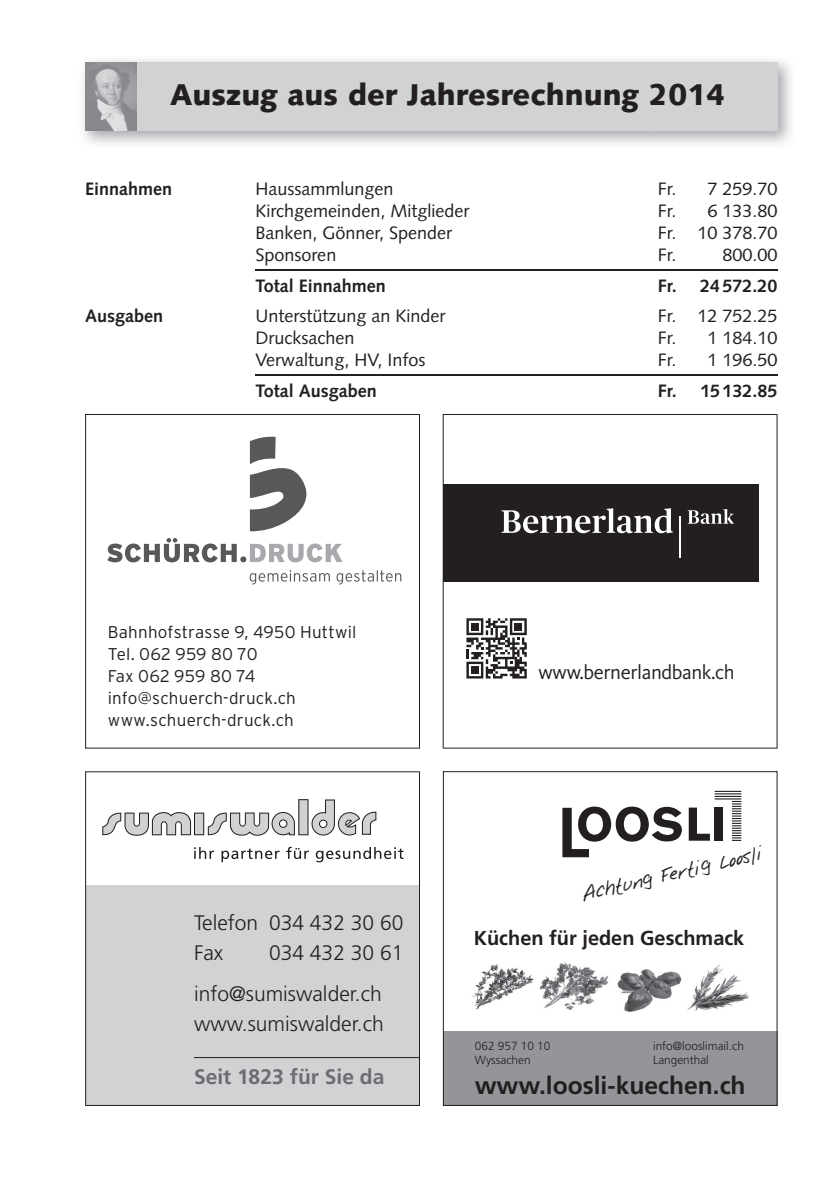
<style>
.page{position:relative;width:840px;height:1191px;background:#fff}
.page>*{position:absolute;margin:0;border:0;box-sizing:border-box;transform-origin:0 0}
.t1{font:900 30px "Syntax";color:#231f20}
.t2{font:700 24.6px "Frutiger";color:#231f20}
.t3{font:300 21px/30px "Frutiger";color:#231f20}
.t4{font:700 21px "Frutiger";color:#6c6d70}
.t5{font:20.6px "Kievit OT";letter-spacing:-.02em;color:#231f20}
.t6{font:700 20.2px "Frutiger";color:#231f20}
.t7{font:18px "Syntax";color:#231f20}
.t8{font:700 18px "Syntax";color:#231f20}
.t9{font:17.6px "Notepad";color:#231f20}
.t10{font:300 17px/22px "Interstate";letter-spacing:.01em;color:#231f20}
.t11{font:300 11.8px "Frutiger";color:#231f20}
</style>
<div class="page">
<hr style="left:255px;top:270px;width:522px;height:1px;background:#231f20">
<hr style="left:255px;top:375px;width:522px;height:1px;background:#231f20">
<img style="left:83px;top:60px;width:708px;height:84px">
<div style="left:85px;top:62px;width:692px;height:68px;background:#d1d2d4"></div>
<img style="left:85px;top:62px;width:51px;height:68px">
<svg style="left:85px;top:414px;width:335px;height:334px"></svg>
<svg style="left:442px;top:414px;width:335px;height:334px"></svg>
<svg style="left:85px;top:771px;width:335px;height:335px;fill:#d1d2d4"></svg>
<svg style="left:442px;top:771px;width:335px;height:335px"></svg>
<h1 class="t1" style="left:170px;top:77px;width:556px">Auszug aus der Jahresrechnung 2014</h1>
<p class="t8" style="left:85px;top:179px;width:89px">Einnahmen</p>
<p class="t7" style="left:255px;top:178px;width:140px">Haussammlungen</p>
<p class="t7" style="left:657px;top:178px;width:121px">Fr. 7 259.70</p>
<p class="t7" style="left:255px;top:200px;width:215px">Kirchgemeinden, Mitglieder</p>
<p class="t7" style="left:657px;top:200px;width:121px">Fr. 6 133.80</p>
<p class="t7" style="left:255px;top:222px;width:198px">Banken, Gönner, Spender</p>
<p class="t7" style="left:657px;top:222px;width:121px">Fr. 10 378.70</p>
<p class="t7" style="left:255px;top:244px;width:82px">Sponsoren</p>
<p class="t7" style="left:657px;top:244px;width:20px">Fr.</p>
<p class="t7" style="left:722px;top:244px;width:57px">800.00</p>
<p class="t8" style="left:255px;top:275px;width:132px">Total Einnahmen</p>
<p class="t8" style="left:657px;top:275px;width:121px">Fr. 24572.20</p>
<p class="t8" style="left:85px;top:306px;width:80px">Ausgaben</p>
<p class="t7" style="left:255px;top:305px;width:192px">Unterstützung an Kinder</p>
<p class="t7" style="left:657px;top:305px;width:121px">Fr. 12 752.25</p>
<p class="t7" style="left:255px;top:327px;width:100px">Drucksachen</p>
<p class="t7" style="left:657px;top:327px;width:121px">Fr. 1 184.10</p>
<p class="t7" style="left:255px;top:349px;width:171px">Verwaltung, HV, Infos</p>
<p class="t7" style="left:657px;top:349px;width:121px">Fr. 1 196.50</p>
<p class="t8" style="left:255px;top:380px;width:123px">Total Ausgaben</p>
<p class="t8" style="left:657px;top:380px;width:121px">Fr. 15132.85</p>
<p class="t10" style="left:108px;top:620px;width:250px">Bahnhofstrasse 9, 4950 Huttwil<br>Tel. 062 959 80 70<br>Fax 062 959 80 74 info@schuerch-druck.ch www.schuerch-druck.ch</p>
<p class="t3" style="left:194px;top:907px;width:211px">Telefon 034 432 30 60<br>Fax</p>
<p class="t3" style="left:194px;top:932px;width:211px;line-height:41.4px;text-indent:75px">034 432 30 61 info@sumiswalder.ch</p>
<p class="t3" style="left:194px;top:1009px;width:191px">www.sumiswalder.ch</p>
<p class="t4" style="left:194px;top:1064px;width:192px">Seit 1823 für Sie da</p>
<p class="t5" style="left:538px;top:660px;width:198px">www.bernerlandbank.ch</p>
<p class="t9" style="left:580px;top:886px;width:186px;rotate:-13deg">Achtung Fertig Loosli</p>
<p class="t6" style="left:473px;top:926px;width:272px">Küchen für jeden Geschmack</p>
<p class="t11" style="left:474px;top:1038px;width:77px">062 957 10 10</p>
<p class="t11" style="left:652px;top:1038px;width:92px">info@looslimail.ch</p>
<p class="t11" style="left:474px;top:1053px;width:57px">Wyssachen</p>
<p class="t11" style="left:652px;top:1053px;width:57px">Langenthal</p>
<h2 class="t2" style="left:474px;top:1070px;width:272px">www.loosli-kuechen.ch</h2>
</div>
